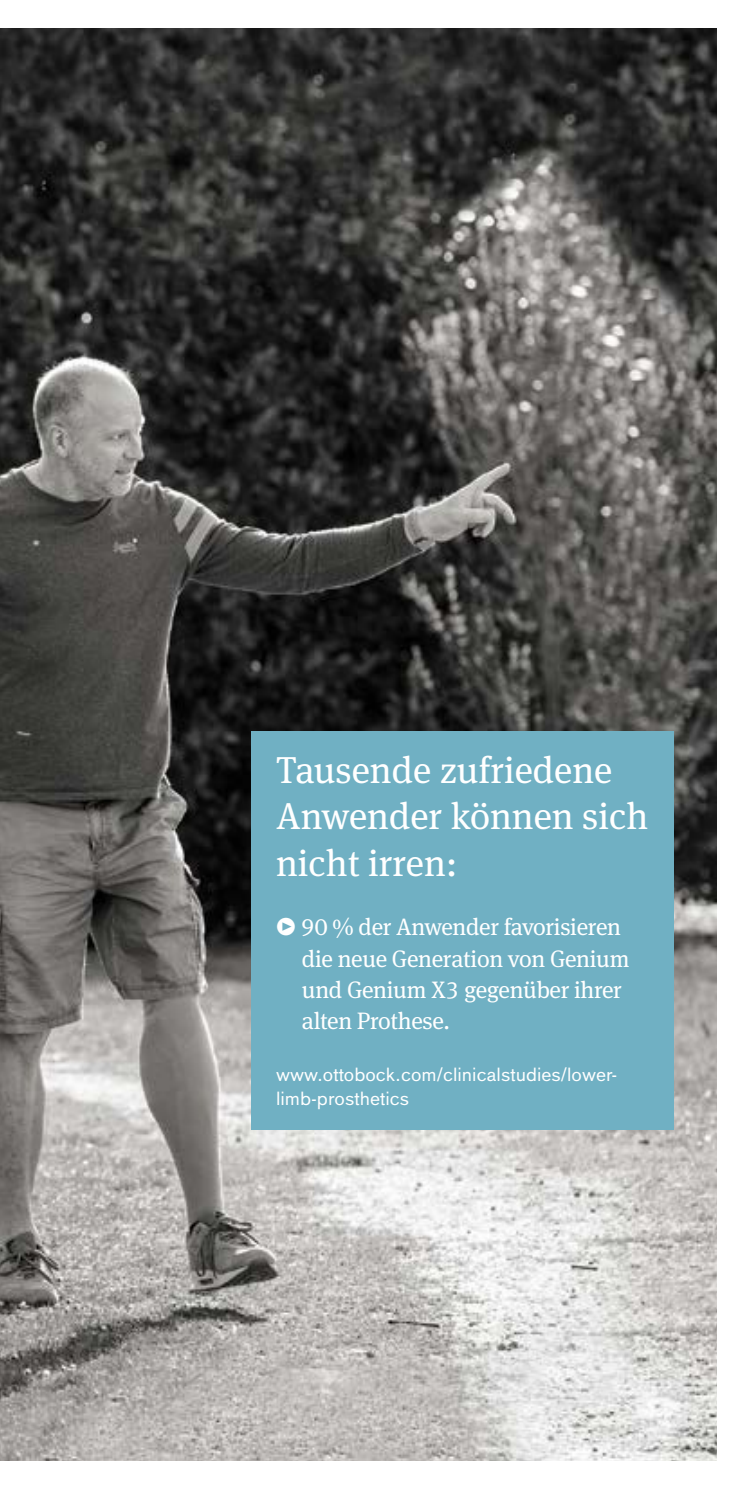
<style>
.page{position:relative;width:745px;height:1489px;background:#fff}
.page>*{position:absolute;margin:0;border:0;box-sizing:border-box;transform-origin:0 0}
.t1{font:37.5px/46.2px "OBO Serif";color:#fff}
.t2{font:23.75px/31.2px "OBO Serif";letter-spacing:-.015em;color:#fff}
.t3{font:18.75px/23.8px "OBO Sans";color:#fff}
</style>
<div class="page">
<img style="left:0;top:28px;width:716px;height:1432px">
<div style="left:251px;top:731px;width:422px;height:398px;background:#70b0c3"></div>
<h1 class="t1" style="left:276px;top:747px;width:373px">Tausende zufriedene<br>Anwender können sich nicht irren:</h1>
<p class="t2" style="left:302px;top:911px;width:329px;text-indent:-26px">• 90 % der Anwender favorisieren die neue Generation von Genium und Genium X3 gegenüber ihrer alten Prothese.</p>
<p class="t3" style="left:276px;top:1062px;width:342px">www.ottobock.com/clinicalstudies/lower&shy;limb-prosthetics</p>
</div>
